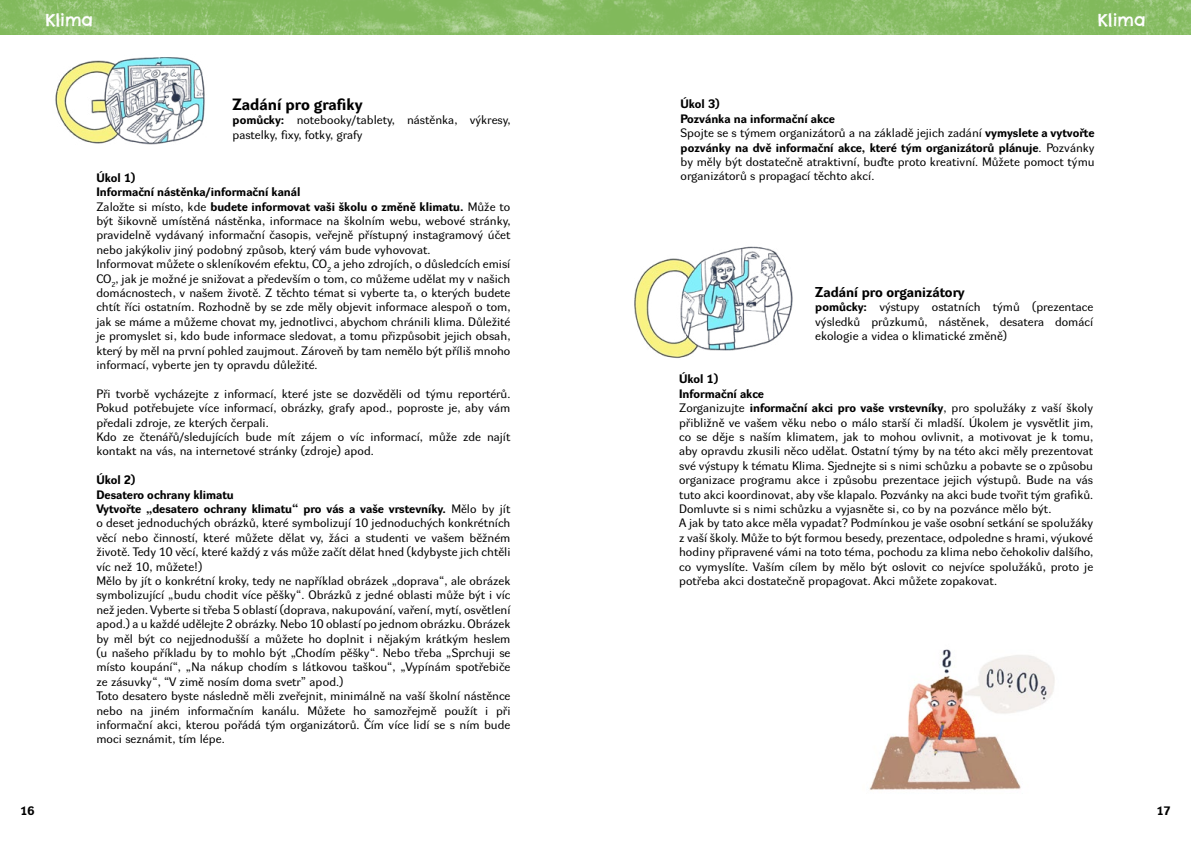
<style>
.page{position:relative;width:1191px;height:842px;background:#fff}
.page>*{position:absolute;margin:0;border:0;box-sizing:border-box;transform-origin:0 0}
.t1{font:17px "Chelsea Market";color:#fff}
.t2{font:700 16px "Dyna Grotesk RE";color:#000}
.t3{font:700 14px "Dyna Grotesk RE";color:#000}
.t4{font:12px/14.4px "Dyna Grotesk RE";color:#000}
.t5{font:700 12px "Dyna Grotesk RE";color:#000}
.s1{font-weight:700}
</style>
<div class="page">
<img style="left:0;top:0;width:1191px;height:34px">
<img style="left:55px;top:57px;width:150px;height:87px">
<img style="left:869px;top:649px;width:186px;height:141px">
<img style="left:634px;top:246px;width:159px;height:112px">
<h1 class="t1" style="left:45px;top:9px;width:49px">Klima</h1>
<h1 class="t1" style="left:1097px;top:9px;width:49px">Klima</h1>
<h2 class="t2" style="left:232px;top:95px;width:132px">Zadání pro grafiky</h2>
<p class="t4" style="left:232px;top:114px;width:279px"><span class="s1">pomůcky:</span> notebooky/tablety, nástěnka, výkresy, pastelky, fixy, fotky, grafy</p>
<p class="t4" style="left:96px;top:172px;width:415px"><span class="s1">Úkol 1)<br>Informační nástěnka/informační kanál<br></span>Založte si místo, kde <span class="s1">budete informovat vaši školu o změně klimatu.</span> Může to být šikovně umístěná nástěnka, informace na školním webu, webové stránky, pravidelně vydávaný informační časopis, veřejně přístupný instagramový účet nebo jakýkoliv jiný podobný způsob, který vám bude vyhovovat.<br>Informovat můžete o skleníkovém efektu, CO<sub>2</sub> a jeho zdrojích, o důsledcích emisí CO<sub>2</sub>, jak je možné je snižovat a především o tom, co můžeme udělat my v našich domácnostech, v našem životě. Z těchto témat si vyberte ta, o kterých budete chtít říci ostatním. Rozhodně by se zde měly objevit informace alespoň o tom, jak se máme a můžeme chovat my, jednotlivci, abychom chránili klima. Důležité je promyslet si, kdo bude informace sledovat, a tomu přizpůsobit jejich obsah, který by měl na první pohled zaujmout. Zároveň by tam nemělo být příliš mnoho informací, vyberte jen ty opravdu důležité.</p>
<p class="t4" style="left:96px;top:388px;width:415px">Při tvorbě vycházejte z informací, které jste se dozvěděli od týmu reportérů.<br>Pokud potřebujete více informací, obrázky, grafy apod., poproste je, aby vám předali zdroje, ze kterých čerpali.<br>Kdo ze čtenářů/sledujících bude mít zájem o víc informací, může zde najít kontakt na vás, na internetové stránky (zdroje) apod.</p>
<p class="t4" style="left:96px;top:474px;width:415px"><span class="s1">Úkol 2)<br>Desatero ochrany klimatu<br>Vytvořte „desatero ochrany klimatu“ pro vás a vaše vrstevníky.</span> Mělo by jít o deset jednoduchých obrázků, které symbolizují 10 jednoduchých konkrétních věcí nebo činností, které můžete dělat vy, žáci a studenti ve vašem běžném životě. Tedy 10 věcí, které každý z vás může začít dělat hned (kdybyste jich chtěli víc než 10, můžete!)<br>Mělo by jít o konkrétní kroky, tedy ne například obrázek „doprava“, ale obrázek symbolizující „budu chodit více pěšky“. Obrázků z jedné oblasti může být i víc než jeden. Vyberte si třeba 5 oblastí (doprava, nakupování, vaření, mytí, osvětlení apod.) a u každé udělejte 2 obrázky. Nebo 10 oblastí po jednom obrázku. Obrázek by měl být co nejjednodušší a můžete ho doplnit i nějakým krátkým heslem (u našeho příkladu by to mohlo být „Chodím pěšky“. Nebo třeba „Sprchuji se místo koupání“, „Na nákup chodím s látkovou taškou“, „Vypínám spotřebiče ze zásuvky“, “V zimě nosím doma svetr” apod.)<br>Toto desatero byste následně měli zveřejnit, minimálně na vaší školní nástěnce nebo na jiném informačním kanálu. Můžete ho samozřejmě použít i při informační akci, kterou pořádá tým organizátorů. Čím více lidí se s ním bude moci seznámit, tím lépe.</p>
<p class="t4" style="left:680px;top:98px;width:415px"><span class="s1">Úkol 3)<br>Pozvánka na informační akce<br></span>Spojte se s týmem organizátorů a na základě jejich zadání <span class="s1">vymyslete a vytvořte pozvánky na dvě informační akce, které tým organizátorů plánuje</span>. Pozvánky by měly být dostatečně atraktivní, buďte proto kreativní. Můžete pomoct týmu organizátorů s propagací těchto akcí.</p>
<p class="t3" style="left:815px;top:284px;width:151px">Zadání pro organizátory</p>
<p class="t4" style="left:815px;top:301px;width:279px;text-align:justify"><span class="s1">pomůcky:</span> výstupy ostatních týmů (prezentace výsledků průzkumů, nástěnek, desatera domácí ekologie a videa o klimatické změně)</p>
<p class="t4" style="left:679px;top:373px;width:415px"><span class="s1">Úkol 1)<br>Informační akce<br></span>Zorganizujte <span class="s1">informační akci pro vaše vrstevníky</span>, pro spolužáky z vaší školy přibližně ve vašem věku nebo o málo starší či mladší. Úkolem je vysvětlit jim, co se děje s naším klimatem, jak to mohou ovlivnit, a motivovat je k tomu, aby opravdu zkusili něco udělat. Ostatní týmy by na této akci měly prezentovat své výstupy k tématu Klima. Sjednejte si s nimi schůzku a pobavte se o způsobu organizace programu akce i způsobu prezentace jejich výstupů. Bude na vás tuto akci koordinovat, aby vše klapalo. Pozvánky na akci bude tvořit tým grafiků.<br>Domluvte si s nimi schůzku a vyjasněte si, co by na pozvánce mělo být.<br>A jak by tato akce měla vypadat? Podmínkou je vaše osobní setkání se spolužáky z vaší školy. Může to být formou besedy, prezentace, odpoledne s hrami, výukové hodiny připravené vámi na toto téma, pochodu za klima nebo čehokoliv dalšího, co vymyslíte. Vaším cílem by mělo být oslovit co nejvíce spolužáků, proto je potřeba akci dostatečně propagovat. Akci můžete zopakovat.</p>
<p class="t5" style="left:20px;top:804px;width:16px">16</p>
<p class="t5" style="left:1156px;top:804px;width:16px">17</p>
</div>
